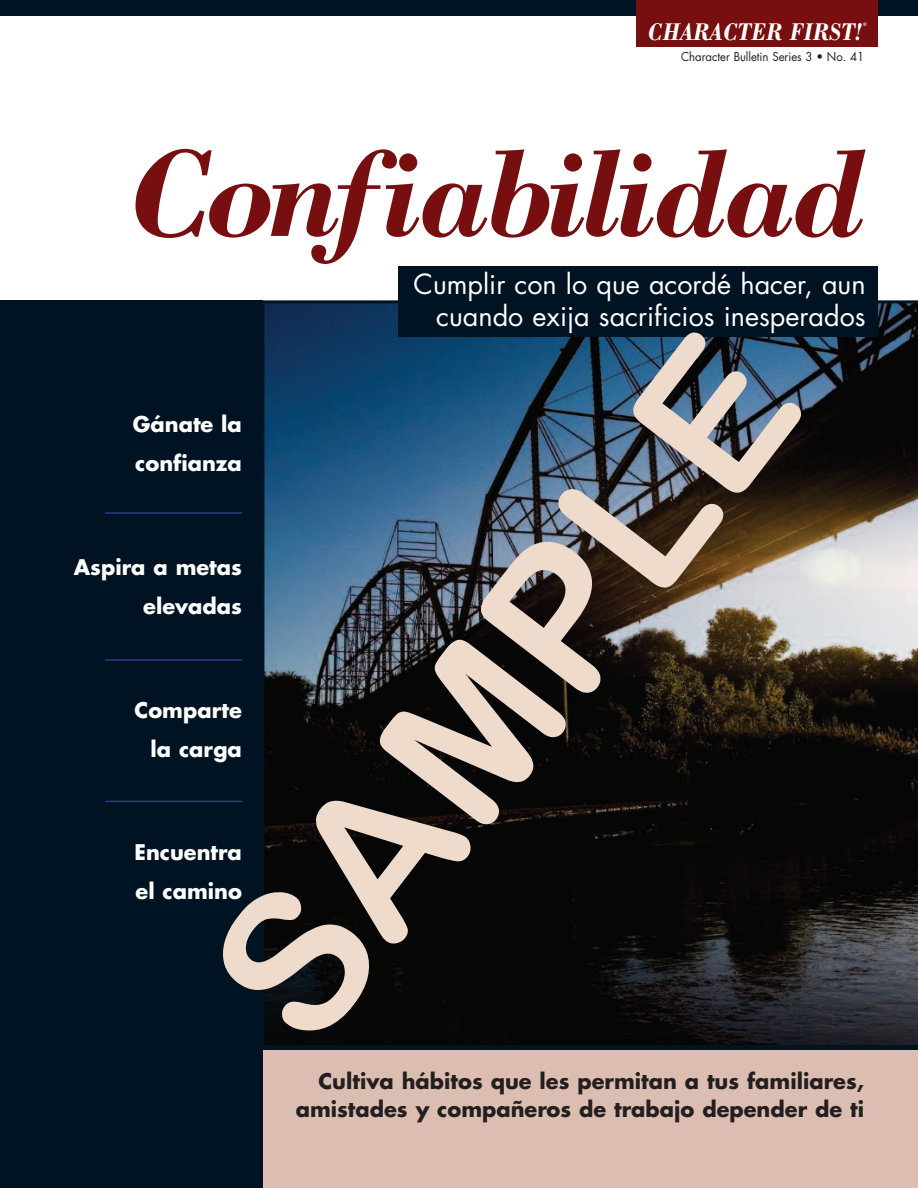
<style>
.page{position:relative;width:918px;height:1188px;background:#fff}
.page>*{position:absolute;margin:0;border:0;box-sizing:border-box;transform-origin:0 0}
.t1{font:196.95px "Arial Rounded MT Bold";color:#efdbcb}
.t2{font:italic 700 130.5px "Bodoni BT";letter-spacing:-.03em;color:#770e10}
.t3{font:27px/31.5px "Futura";color:#fff;text-align:right}
.t4{font:italic 700 25.5px "Bodoni BT";color:#fff;scale:.88 1}
.t5{font:700 21px/27.3px "Futura";color:#231f20;text-align:right}
.t6{font:700 21px/39px "Futura";color:#fff}
.t7{font:12px "Futura";letter-spacing:-.005em;color:#231f20;scale:.95 1}
.t8{font:italic 700 5.25px "Bodoni BT";color:#fff}
</style>
<div class="page">
<div style="left:258px;top:1048px;width:660px;height:140px;background:#dbbeb1"></div>
<img style="left:263px;top:300px;width:655px;height:750px">
<div style="left:0;top:0;width:918px;height:16px;background:#001322"></div>
<hr style="left:222px;top:1045px;width:696px;height:4px;background:#001322">
<hr style="left:263px;top:304px;width:1px;height:745px;background:#001322">
<div style="left:0;top:300px;width:263px;height:888px;background:#001322"></div>
<hr style="left:105px;top:801px;width:137px;height:1px;background:#303a8b">
<hr style="left:105px;top:659px;width:137px;height:2px;background:#303a8b">
<hr style="left:105px;top:512px;width:137px;height:2px;background:#303a8b">
<div style="left:398px;top:266px;width:480px;height:71px;background:#001322"></div>
<div style="left:636px;top:0;width:242px;height:47px;background:#770e10"></div>
<p class="t4" style="left:648px;top:23px;width:245px">CHARACTER FIRST!</p>
<p class="t8" style="left:863px;top:23px;width:6px">®</p>
<p class="t7" style="left:681px;top:51px;width:194px">Character Bulletin Series 3 • No. 41</p>
<h2 class="t2" style="left:130px;top:151px;width:740px">Confiabilidad</h2>
<p class="t3" style="left:414px;top:271px;width:454px">Cumplir con lo que acordé hacer, aun cuando exija sacrificios inesperados</p>
<h1 class="t1" style="left:162px;top:939px;width:820px;rotate:-52deg">SAMPLE</h1>
<p class="t6" style="left:133px;top:406px;width:111px">Gánate la confianza</p>
<p class="t6" style="left:74px;top:549px;width:170px;text-align:right">Aspira a metas elevadas</p>
<p class="t6" style="left:135px;top:692px;width:109px;text-align:right">Comparte la carga</p>
<p class="t6" style="left:134px;top:835px;width:109px">Encuentra el camino</p>
<p class="t5" style="left:296px;top:1070px;width:570px">Cultiva hábitos que les permitan a tus familiares, amistades y compañeros de trabajo depender de ti</p>
</div>
